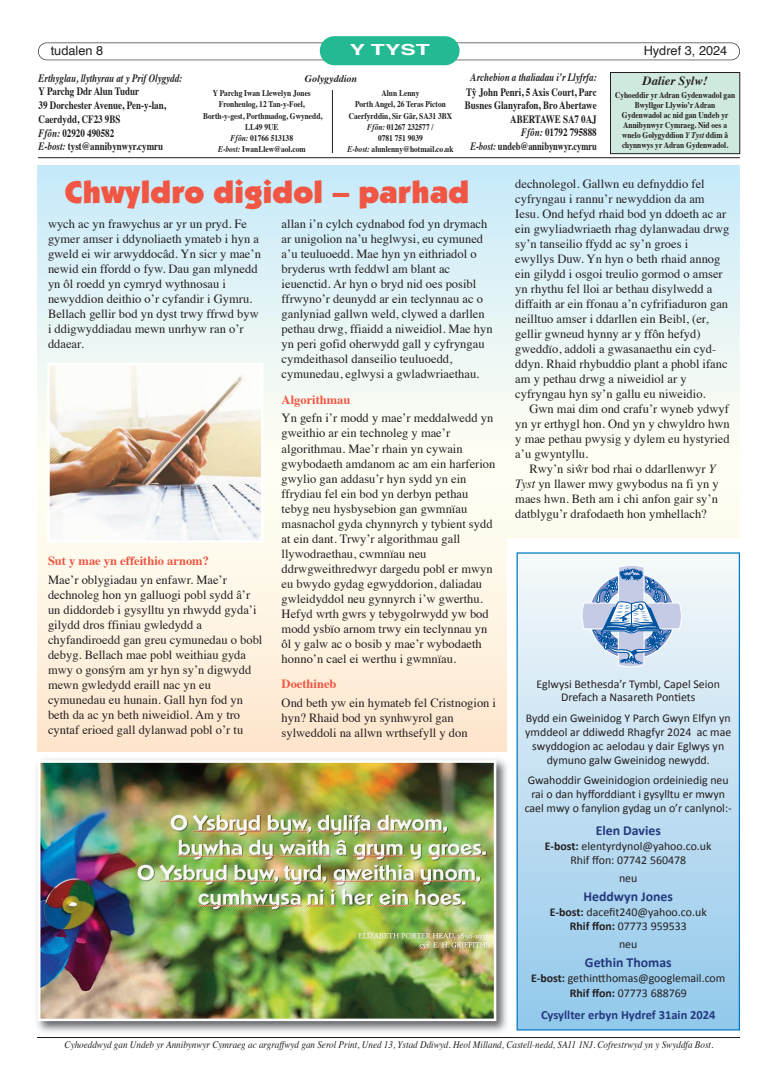
<style>
.page{position:relative;width:778px;height:1074px;background:#fff}
.page>*{position:absolute;margin:0;border:0;box-sizing:border-box;transform-origin:0 0}
.t1{font:900 31.25px "Kabel IT Cby BT";color:#f05643;scale:1.05 1}
.t2{font:700 15.25px "Helvetica";color:#fff;scale:1.5 1}
.t3{font:700 13.75px "Calibri";color:#24397e}
.t4{font:12.75px "Helvetica";color:#231f20}
.t5{font:12.5px/15px "Times";color:#231f20}
.t6{font:700 12.5px "Times";color:#f05643}
.t7{font:700 12.5px "Calibri";color:#24397e}
.t8{font:italic 700 12.5px "Times";color:#231f20}
.t9{font:11.88px/13.8px "Calibri";color:#231f20;text-align:center}
.t10{font:700 11.25px "Times";color:#231f20;scale:.8 1}
.t11{font:italic 700 11.25px "Times";color:#231f20;scale:.8 1}
.t12{font:700 11.25px "Times";color:#231f20;scale:.75 1}
.t13{font:italic 10px "Times";color:#231f20;scale:.91 1}
.t14{font:italic 700 10px "Times";color:#231f20}
.t15{font:700 8.75px/10px "Times";color:#231f20;text-align:center;scale:.85 1}
.s1{font-style:italic}
.s2{font-weight:700}
</style>
<div class="page">
<svg style="left:38px;top:165px;width:701px;height:586px"></svg>
<div style="left:38px;top:43px;width:701px;height:17px;border:1px solid #231f20;border-radius:9px"></div>
<div style="left:319px;top:36px;width:140px;height:29px;background:#22b993;border-radius:15px"></div>
<hr style="left:38px;top:157px;width:701px;height:1px;background:#231f20">
<hr style="left:332px;top:90px;width:1px;height:63px;background:#231f20">
<div style="left:610px;top:72px;width:129px;height:82px;background:#cfe9de"></div>
<div style="left:610px;top:72px;width:129px;height:82px;border:1px solid #231f20"></div>
<hr style="left:38px;top:1037px;width:701px;height:1px;background:#231f20">
<img style="left:37px;top:759px;width:470px;height:273px">
<img style="left:41px;top:763px;width:452px;height:255px">
<div style="left:38px;top:760px;width:458px;height:261px;border:2px solid #fff"></div>
<div style="left:507px;top:538px;width:233px;height:221px;background:#fff"></div>
<div style="left:517px;top:553px;width:221px;height:476px;background:linear-gradient(to bottom,#f5f9fa,#91c8eb)"></div>
<div style="left:516px;top:552px;width:223px;height:478px;border:1px solid #0079bf"></div>
<svg style="left:579px;top:563px;width:104px;height:114px"></svg>
<img style="left:50px;top:365px;width:210px;height:174px">
<div style="left:47px;top:362px;width:216px;height:180px;border:2px solid #fff"></div>
<p class="t4" style="left:51px;top:45px;width:54px">tudalen 8</p>
<p class="t2" style="left:349px;top:44px;width:55px">Y TYST</p>
<p class="t4" style="left:643px;top:45px;width:85px">Hydref 3, 2024</p>
<p class="t11" style="left:39px;top:73px;width:181px">Erthyglau, llythyrau at y Prif Olygydd:</p>
<p class="t10" style="left:39px;top:87px;width:127px">Y Parchg Ddr Alun Tudur</p>
<p class="t10" style="left:39px;top:101px;width:161px">39 Dorchester Avenue, Pen-y-lan,</p>
<p class="t10" style="left:39px;top:114px;width:104px">Caerdydd, CF23 9BS</p>
<p class="t10" style="left:39px;top:128px;width:96px"><span class="s1">Ffôn:</span> 02920 490582</p>
<p class="t10" style="left:39px;top:142px;width:157px"><span class="s1">E-bost:</span> tyst@annibynwyr.cymru</p>
<p class="t11" style="left:470px;top:73px;width:159px">Archebion a thaliadau i’r Llyfrfa:</p>
<p class="t10" style="left:465px;top:88px;width:165px">Ty John Penri, 5 Axis Court, Parc</p>
<p class="t14" style="left:304px;top:74px;width:54px">Golygyddion</p>
<p class="t8" style="left:642px;top:75px;width:66px">Dalier Sylw!</p>
<p class="t15" style="left:614px;top:91px;width:143px">Cyhoeddir yr Adran Gydenwadol gan<br>Bwyllgor Llywio’r Adran<br>Gydenwadol ac nid gan Undeb yr<br>Annibynwyr Cymraeg. Nid oes a wnelo Golygyddion <span class="s1">Y Tyst</span> ddim â chynnwys yr Adran Gydenwadol.</p>
<p class="t10" style="left:472px;top:88px;width:5px">ˆ</p>
<p class="t10" style="left:464px;top:101px;width:166px">Busnes Glanyrafon, Bro Abertawe</p>
<p class="t10" style="left:510px;top:114px;width:110px">ABERTAWE SA7 0AJ</p>
<p class="t10" style="left:521px;top:128px;width:96px"><span class="s1">Ffôn:</span> 01792 795888</p>
<p class="t12" style="left:470px;top:141px;width:170px"><span class="s1">E-bost:</span> undeb@annibynwyr.cymru</p>
<p class="t15" style="left:213px;top:89px;width:117px">Y Parchg Iwan Llewelyn Jones</p>
<p class="t15" style="left:219px;top:100px;width:102px">Fronheulog, 12 Tan-y-Foel,</p>
<p class="t15" style="left:203px;top:111px;width:142px;line-height:11.2px">Borth-y-gest, Porthmadog, Gwynedd,<br>LL49 9UE</p>
<p class="t15" style="left:230px;top:134px;width:75px"><span class="s1">Ffôn:</span> 01766 513138</p>
<p class="t15" style="left:218px;top:145px;width:104px"><span class="s1">E-bost:</span> IwanLlew@aol.com</p>
<p class="t15" style="left:381px;top:89px;width:46px">Alun Lenny</p>
<p class="t15" style="left:355px;top:100px;width:108px">Porth Angel, 26 Teras Picton</p>
<p class="t15" style="left:348px;top:111px;width:123px">Caerfyrddin, Sir Gâr, SA31 3BX</p>
<p class="t15" style="left:367px;top:123px;width:80px"><span class="s1">Ffôn:</span> 01267 232577 /</p>
<p class="t15" style="left:378px;top:134px;width:54px">0781 751 9039</p>
<p class="t15" style="left:347px;top:145px;width:126px"><span class="s1">E-bost:</span> alunlenny@hotmail.co.uk</p>
<p class="t1" style="left:65px;top:180px;width:386px">Chwyldro digidol – parhad</p>
<p class="t5" style="left:48px;top:217px;width:214px">wych ac yn frawychus ar yr un pryd. Fe gymer amser i ddynoliaeth ymateb i hyn a gweld ei wir arwyddocâd. Yn sicr y mae’n newid ein ffordd o fyw. Dau gan mlynedd yn ôl roedd yn cymryd wythnosau i newyddion deithio o’r cyfandir i Gymru.<br>Bellach gellir bod yn dyst trwy ffrwd byw i ddigwyddiadau mewn unrhyw ran o’r ddaear.</p>
<p class="t6" style="left:48px;top:556px;width:162px">Sut y mae yn effeithio arnom?</p>
<p class="t5" style="left:48px;top:573px;width:216px">Mae’r oblygiadau yn enfawr. Mae’r dechnoleg hon yn galluogi pobl sydd â’r un diddordeb i gysylltu yn rhwydd gyda’i gilydd dros ffiniau gwledydd a chyfandiroedd gan greu cymunedau o bobl debyg. Bellach mae pobl weithiau gyda mwy o gonsýrn am yr hyn sy’n digwydd mewn gwledydd eraill nac yn eu cymunedau eu hunain. Gall hyn fod yn beth da ac yn beth niweidiol. Am y tro cyntaf erioed gall dylanwad pobl o’r tu</p>
<p class="t5" style="left:281px;top:217px;width:212px">allan i’n cylch cydnabod fod yn drymach ar unigolion na’u heglwysi, eu cymuned a’u teuluoedd. Mae hyn yn eithriadol o bryderus wrth feddwl am blant ac ieuenctid. Ar hyn o bryd nid oes posibl ffrwyno’r deunydd ar ein teclynnau ac o ganlyniad gallwn weld, clywed a darllen pethau drwg, ffiaidd a niweidiol. Mae hyn yn peri gofid oherwydd gall y cyfryngau cymdeithasol danseilio teuluoedd, cymunedau, eglwysi a gwladwriaethau.</p>
<p class="t6" style="left:281px;top:394px;width:70px">Algorithmau</p>
<p class="t5" style="left:281px;top:412px;width:215px">Yn gefn i’r modd y mae’r meddalwedd yn gweithio ar ein technoleg y mae’r algorithmau. Mae’r rhain yn cywain gwybodaeth amdanom ac am ein harferion gwylio gan addasu’r hyn sydd yn ein ffrydiau fel ein bod yn derbyn pethau tebyg neu hysbysebion gan gwmnïau masnachol gyda chynnyrch y tybient sydd at ein dant. Trwy’r algorithmau gall llywodraethau, cwmnïau neu ddrwgweithredwyr dargedu pobl er mwyn eu bwydo gydag egwyddorion, daliadau gwleidyddol neu gynnyrch i’w gwerthu.<br>Hefyd wrth gwrs y tebygolrwydd yw bod modd ysbïo arnom trwy ein teclynnau yn ôl y galw ac o bosib y mae’r wybodaeth honno’n cael ei werthu i gwmnïau.</p>
<p class="t6" style="left:281px;top:679px;width:56px">Doethineb</p>
<p class="t5" style="left:281px;top:696px;width:216px">Ond beth yw ein hymateb fel Cristnogion i hyn? Rhaid bod yn synhwyrol gan sylweddoli na allwn wrthsefyll y don</p>
<p class="t5" style="left:515px;top:177px;width:215px">dechnolegol. Gallwn eu defnyddio fel cyfryngau i rannu’r newyddion da am Iesu. Ond hefyd rhaid bod yn ddoeth ac ar ein gwyliadwriaeth rhag dylanwadau drwg sy’n tanseilio ffydd ac sy’n groes i ewyllys Duw. Yn hyn o beth rhaid annog ein gilydd i osgoi treulio gormod o amser yn rhythu fel lloi ar bethau disylwedd a diffaith ar ein ffonau a’n cyfrifiaduron gan neilltuo amser i ddarllen ein Beibl, (er, gellir gwneud hynny ar y ffôn hefyd) gweddïo, addoli a gwasanaethu ein cyd&shy;ddyn. Rhaid rhybuddio plant a phobl ifanc am y pethau drwg a niweidiol ar y cyfryngau hyn sy’n gallu eu niweidio.</p>
<p class="t5" style="left:515px;top:402px;width:216px;text-align:justify;text-indent:14px">Gwn mai dim ond crafu’r wyneb ydwyf yn yr erthygl hon. Ond yn y chwyldro hwn y mae pethau pwysig y dylem eu hystyried a’u gwyntyllu.</p>
<p class="t5" style="left:515px;top:462px;width:205px;text-indent:14px">Rwy’n siŵr bod rhai o ddarllenwyr <span class="s1">Y Tyst</span> yn llawer mwy gwybodus na fi yn y maes hwn. Beth am i chi anfon gair sy’n datblygu’r drafodaeth hon ymhellach?</p>
<p class="t9" style="left:536px;top:676px;width:185px">Eglwysi Bethesda’r Tymbl, Capel Seion<br>Drefach a Nasareth Pontiets</p>
<p class="t9" style="left:525px;top:711px;width:207px">Bydd ein Gweinidog Y Parch Gwyn Elfyn yn ymddeol ar ddiwedd Rhagfyr 2024 ac mae swyddogion ac aelodau y dair Eglwys yn dymuno galw Gweinidog newydd.</p>
<p class="t9" style="left:524px;top:773px;width:208px">Gwahoddir Gweinidogion ordeiniedig neu rai o dan hyfforddiant i gysylltu er mwyn cael mwy o fanylion gydag un o’r canlynol:‐</p>
<p class="t3" style="left:595px;top:821px;width:67px">Elen Davies</p>
<p class="t9" style="left:544px;top:838px;width:168px;line-height:14.2px"><span class="s2">E‐bost:</span> elentyrdynol@yahoo.co.uk<br>Rhif ffon: 07742 560478</p>
<p class="t9" style="left:618px;top:870px;width:20px">neu</p>
<p class="t3" style="left:583px;top:887px;width:91px">Heddwyn Jones</p>
<p class="t9" style="left:549px;top:904px;width:158px;line-height:14.2px"><span class="s2">E‐bost:</span> dacefit240@yahoo.co.uk<br><span class="s2">Rhif ffon:</span> 07773 959533</p>
<p class="t9" style="left:618px;top:937px;width:20px">neu</p>
<p class="t3" style="left:584px;top:954px;width:88px">Gethin Thomas</p>
<p class="t9" style="left:530px;top:971px;width:196px;line-height:14.2px"><span class="s2">E‐bost:</span> gethintthomas@googlemail.com<br><span class="s2">Rhif ffon:</span> 07773 688769</p>
<p class="t7" style="left:540px;top:1006px;width:176px">Cysyllter erbyn Hydref 31ain 2024</p>
<p class="t13" style="left:65px;top:1040px;width:714px">Cyhoeddwyd gan Undeb yr Annibynwyr Cymraeg ac argraffwyd gan Serol Print, Uned 13, Ystad Ddiwyd. Heol Milland, Castell-nedd, SA11 1NJ. Cofrestrwyd yn y Swyddfa Bost.</p>
</div>
